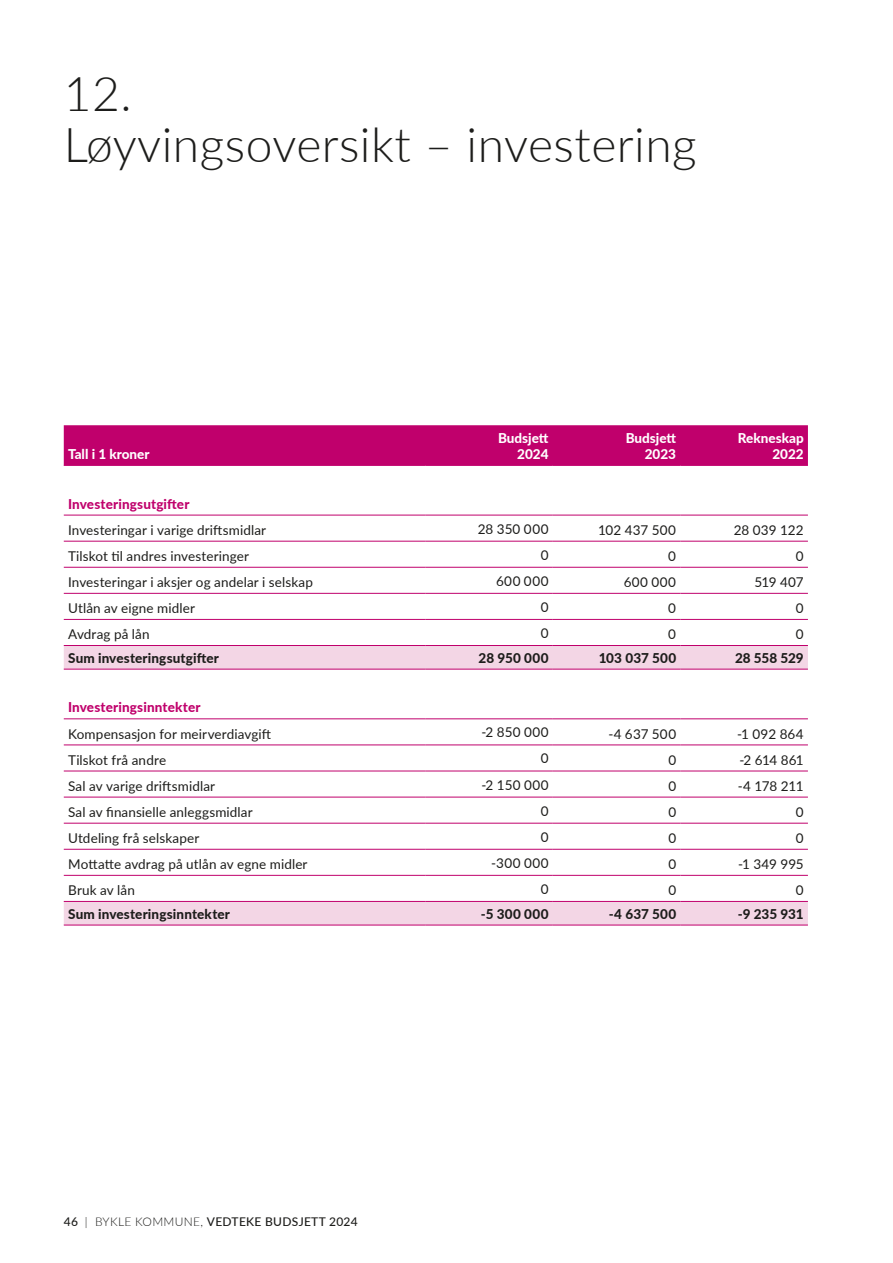
<style>
.page{position:relative;width:893px;height:1263px;background:#fff}
.page>*{position:absolute;margin:0;border:0;box-sizing:border-box;transform-origin:0 0}
.t1{font:300 48px/51px "Lato";letter-spacing:.01em;color:#1d1d1b}
.t2{font:13.5px "Lato";letter-spacing:.01em;color:#1d1d1b}
.t3{font:800 13.5px "Lato";letter-spacing:.01em;color:#1d1d1b}
.t4{font:800 13.5px/16.5px "Lato";color:#fff;text-align:right}
.t5{font:800 13.5px "Lato";letter-spacing:.01em;color:#c0006c}
.t6{font:500 12px "Lato";letter-spacing:.025em;color:#1d1d1b}
.s1{font-weight:300}
</style>
<div class="page">
<div style="left:64px;top:425px;width:744px;height:40px;background:#c0006c"></div>
<svg style="left:64px;top:646px;width:744px;height:279px"></svg>
<hr style="left:64px;top:541px;width:361px;height:1px;background:#c0006c">
<hr style="left:425px;top:541px;width:128px;height:1px;background:#c0006c">
<hr style="left:553px;top:541px;width:127px;height:1px;background:#c0006c">
<hr style="left:680px;top:541px;width:128px;height:1px;background:#c0006c">
<hr style="left:64px;top:567px;width:361px;height:1px;background:#c0006c">
<hr style="left:425px;top:567px;width:128px;height:1px;background:#c0006c">
<hr style="left:553px;top:567px;width:127px;height:1px;background:#c0006c">
<hr style="left:680px;top:567px;width:128px;height:1px;background:#c0006c">
<hr style="left:64px;top:593px;width:361px;height:1px;background:#c0006c">
<hr style="left:425px;top:593px;width:128px;height:1px;background:#c0006c">
<hr style="left:553px;top:593px;width:127px;height:1px;background:#c0006c">
<hr style="left:680px;top:593px;width:128px;height:1px;background:#c0006c">
<hr style="left:64px;top:619px;width:361px;height:1px;background:#c0006c">
<hr style="left:425px;top:619px;width:128px;height:1px;background:#c0006c">
<hr style="left:553px;top:619px;width:127px;height:1px;background:#c0006c">
<hr style="left:680px;top:619px;width:128px;height:1px;background:#c0006c">
<hr style="left:64px;top:745px;width:361px;height:1px;background:#c0006c">
<hr style="left:425px;top:745px;width:128px;height:1px;background:#c0006c">
<hr style="left:553px;top:745px;width:127px;height:1px;background:#c0006c">
<hr style="left:680px;top:745px;width:128px;height:1px;background:#c0006c">
<hr style="left:64px;top:771px;width:361px;height:1px;background:#c0006c">
<hr style="left:425px;top:771px;width:128px;height:1px;background:#c0006c">
<hr style="left:553px;top:771px;width:127px;height:1px;background:#c0006c">
<hr style="left:680px;top:771px;width:128px;height:1px;background:#c0006c">
<hr style="left:64px;top:797px;width:361px;height:1px;background:#c0006c">
<hr style="left:425px;top:797px;width:128px;height:1px;background:#c0006c">
<hr style="left:553px;top:797px;width:127px;height:1px;background:#c0006c">
<hr style="left:680px;top:797px;width:128px;height:1px;background:#c0006c">
<hr style="left:64px;top:823px;width:361px;height:1px;background:#c0006c">
<hr style="left:425px;top:823px;width:128px;height:1px;background:#c0006c">
<hr style="left:553px;top:823px;width:127px;height:1px;background:#c0006c">
<hr style="left:680px;top:823px;width:128px;height:1px;background:#c0006c">
<hr style="left:64px;top:849px;width:361px;height:1px;background:#c0006c">
<hr style="left:425px;top:849px;width:128px;height:1px;background:#c0006c">
<hr style="left:553px;top:849px;width:127px;height:1px;background:#c0006c">
<hr style="left:680px;top:849px;width:128px;height:1px;background:#c0006c">
<hr style="left:64px;top:875px;width:361px;height:1px;background:#c0006c">
<hr style="left:425px;top:875px;width:128px;height:1px;background:#c0006c">
<hr style="left:553px;top:875px;width:127px;height:1px;background:#c0006c">
<hr style="left:680px;top:875px;width:128px;height:1px;background:#c0006c">
<hr style="left:64px;top:465px;width:361px;height:1px;background:#c0006c">
<hr style="left:425px;top:465px;width:128px;height:1px;background:#c0006c">
<hr style="left:553px;top:465px;width:127px;height:1px;background:#c0006c">
<hr style="left:680px;top:465px;width:128px;height:1px;background:#c0006c">
<hr style="left:64px;top:515px;width:361px;height:1px;background:#c0006c">
<hr style="left:425px;top:515px;width:128px;height:1px;background:#c0006c">
<hr style="left:553px;top:515px;width:127px;height:1px;background:#c0006c">
<hr style="left:680px;top:515px;width:128px;height:1px;background:#c0006c">
<hr style="left:64px;top:645px;width:361px;height:1px;background:#c0006c">
<hr style="left:425px;top:645px;width:128px;height:1px;background:#c0006c">
<hr style="left:553px;top:645px;width:127px;height:1px;background:#c0006c">
<hr style="left:680px;top:645px;width:128px;height:1px;background:#c0006c">
<hr style="left:64px;top:669px;width:361px;height:1px;background:#c0006c">
<hr style="left:425px;top:669px;width:128px;height:1px;background:#c0006c">
<hr style="left:553px;top:669px;width:127px;height:1px;background:#c0006c">
<hr style="left:680px;top:669px;width:128px;height:1px;background:#c0006c">
<hr style="left:64px;top:718px;width:361px;height:1px;background:#c0006c">
<hr style="left:425px;top:718px;width:128px;height:1px;background:#c0006c">
<hr style="left:553px;top:718px;width:127px;height:1px;background:#c0006c">
<hr style="left:680px;top:718px;width:128px;height:1px;background:#c0006c">
<hr style="left:64px;top:901px;width:361px;height:1px;background:#c0006c">
<hr style="left:425px;top:901px;width:128px;height:1px;background:#c0006c">
<hr style="left:553px;top:901px;width:127px;height:1px;background:#c0006c">
<hr style="left:680px;top:901px;width:128px;height:1px;background:#c0006c">
<hr style="left:64px;top:925px;width:361px;height:1px;background:#c0006c">
<hr style="left:425px;top:925px;width:128px;height:1px;background:#c0006c">
<hr style="left:553px;top:925px;width:127px;height:1px;background:#c0006c">
<hr style="left:680px;top:925px;width:128px;height:1px;background:#c0006c">
<h1 class="t1" style="left:64px;top:67px;width:634px">12.<br>Løyvingsoversikt – investering</h1>
<p class="t4" style="left:68px;top:445px;width:83px">Tall i 1 kroner</p>
<p class="t4" style="left:498px;top:429px;width:52px">Budsjett<br>2024</p>
<p class="t4" style="left:626px;top:429px;width:52px">Budsjett<br>2023</p>
<p class="t4" style="left:738px;top:429px;width:67px">Rekneskap<br>2022</p>
<p class="t5" style="left:68px;top:494px;width:123px">Investeringsutgifter</p>
<p class="t2" style="left:68px;top:520px;width:200px">Investeringar i varige driftsmidlar</p>
<p class="t2" style="left:478px;top:519px;width:72px">28 350 000</p>
<p class="t2" style="left:598px;top:520px;width:79px">102 437 500</p>
<p class="t2" style="left:734px;top:520px;width:71px">28 039 122</p>
<p class="t2" style="left:68px;top:546px;width:182px">Tilskot til andres investeringer</p>
<p class="t2" style="left:541px;top:545px;width:9px">0</p>
<p class="t2" style="left:668px;top:546px;width:9px">0</p>
<p class="t2" style="left:796px;top:546px;width:9px">0</p>
<p class="t2" style="left:68px;top:572px;width:246px">Investeringar i aksjer og andelar i selskap</p>
<p class="t2" style="left:496px;top:571px;width:54px">600 000</p>
<p class="t2" style="left:624px;top:572px;width:54px">600 000</p>
<p class="t2" style="left:754px;top:572px;width:51px">519 407</p>
<p class="t2" style="left:68px;top:598px;width:128px">Utlån av eigne midler</p>
<p class="t2" style="left:541px;top:597px;width:9px">0</p>
<p class="t2" style="left:668px;top:598px;width:9px">0</p>
<p class="t2" style="left:796px;top:598px;width:9px">0</p>
<p class="t2" style="left:68px;top:624px;width:83px">Avdrag på lån</p>
<p class="t2" style="left:541px;top:623px;width:9px">0</p>
<p class="t2" style="left:668px;top:624px;width:9px">0</p>
<p class="t2" style="left:796px;top:624px;width:9px">0</p>
<p class="t3" style="left:68px;top:648px;width:152px">Sum investeringsutgifter</p>
<p class="t3" style="left:479px;top:648px;width:71px">28 950 000</p>
<p class="t3" style="left:599px;top:648px;width:79px">103 037 500</p>
<p class="t3" style="left:735px;top:648px;width:70px">28 558 529</p>
<p class="t5" style="left:68px;top:697px;width:134px">Investeringsinntekter</p>
<p class="t2" style="left:68px;top:724px;width:205px">Kompensasjon for meirverdiavgift</p>
<p class="t2" style="left:481px;top:723px;width:69px">-2 850 000</p>
<p class="t2" style="left:608px;top:724px;width:69px">-4 637 500</p>
<p class="t2" style="left:737px;top:724px;width:68px">-1 092 864</p>
<p class="t2" style="left:68px;top:750px;width:100px">Tilskot frå andre</p>
<p class="t2" style="left:541px;top:749px;width:9px">0</p>
<p class="t2" style="left:668px;top:750px;width:9px">0</p>
<p class="t2" style="left:739px;top:750px;width:66px">-2 614 861</p>
<p class="t2" style="left:68px;top:776px;width:149px">Sal av varige driftsmidlar</p>
<p class="t2" style="left:481px;top:775px;width:69px">-2 150 000</p>
<p class="t2" style="left:668px;top:776px;width:9px">0</p>
<p class="t2" style="left:738px;top:776px;width:67px">-4 178 211</p>
<p class="t2" style="left:68px;top:802px;width:186px">Sal av finansielle anleggsmidlar</p>
<p class="t2" style="left:541px;top:801px;width:9px">0</p>
<p class="t2" style="left:668px;top:802px;width:9px">0</p>
<p class="t2" style="left:796px;top:802px;width:9px">0</p>
<p class="t2" style="left:68px;top:828px;width:133px">Utdeling frå selskaper</p>
<p class="t2" style="left:541px;top:827px;width:9px">0</p>
<p class="t2" style="left:668px;top:828px;width:9px">0</p>
<p class="t2" style="left:796px;top:828px;width:9px">0</p>
<p class="t2" style="left:68px;top:854px;width:241px">Mottatte avdrag på utlån av egne midler</p>
<p class="t2" style="left:491px;top:853px;width:59px">-300 000</p>
<p class="t2" style="left:668px;top:854px;width:9px">0</p>
<p class="t2" style="left:738px;top:854px;width:67px">-1 349 995</p>
<p class="t2" style="left:68px;top:880px;width:68px">Bruk av lån</p>
<p class="t2" style="left:541px;top:879px;width:9px">0</p>
<p class="t2" style="left:668px;top:880px;width:9px">0</p>
<p class="t2" style="left:796px;top:880px;width:9px">0</p>
<p class="t3" style="left:68px;top:904px;width:163px">Sum investeringsinntekter</p>
<p class="t3" style="left:481px;top:904px;width:69px">-5 300 000</p>
<p class="t3" style="left:609px;top:904px;width:69px">-4 637 500</p>
<p class="t3" style="left:738px;top:904px;width:67px">-9 235 931</p>
<p class="t6" style="left:64px;top:1213px;width:296px">46 <span class="s1">| BYKLE KOMMUNE,</span> VEDTEKE BUDSJETT 2024</p>
</div>
